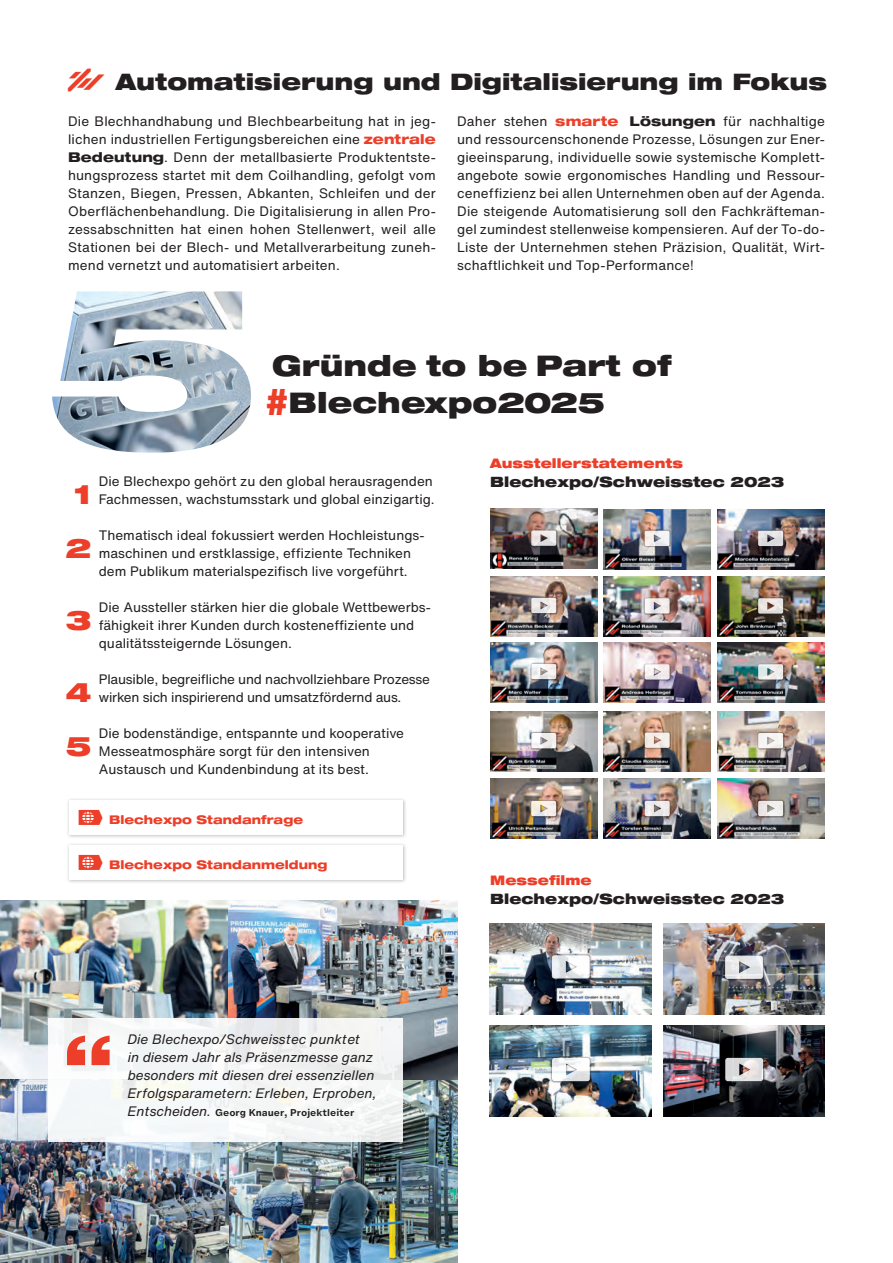
<style>
.page{position:relative;width:893px;height:1263px;background:#fff}
.page>*{position:absolute;margin:0;border:0;box-sizing:border-box;transform-origin:0 0}
.t1{font:900 expanded 28.5px/37.5px "Helvetica Neue LT Pro";color:#231f20}
.t2{font:900 expanded 27px/54px "Helvetica Neue LT Pro";color:#ec3e28}
.t3{font:900 expanded 22.8px "Helvetica Neue LT Pro";color:#231f20}
.t4{font:900 expanded 14.25px "Helvetica Neue LT Pro";color:#231f20}
.t5{font:13.5px/18px "Helvetica Now Text";color:#231f20}
.t6{font:italic 13.5px/18px "Helvetica Now Text";color:#231f20}
.t7{font:900 expanded 13.2px "Helvetica Neue LT Pro";letter-spacing:.005em;color:#ec3e28}
.t8{font:800 expanded 12px "Helvetica Neue LT Std";color:#ec3e28}
.t9{font:700 9px "Helvetica Now Micro";color:#231f20}
.s1{font-family:"Schall Webfont 20200605";font-weight:400;font-stretch:normal;color:#ec3e28}
.s2{font-family:"Helvetica Neue LT Std";font-weight:800;font-stretch:expanded;color:#ec3e28}
.s3{font-family:"Helvetica Neue LT Std";font-weight:800;font-stretch:expanded}
.s4{font-size:37.5px;color:#ec3e28}
.s5{font-family:"Schall Webfont 20200605";font-weight:400;font-stretch:normal;font-size:15px}
.s6{font-family:"Helvetica Now Text";font-weight:400;font-style:italic;font-size:13.5px}
</style>
<div class="page">
<img style="left:229px;top:1080px;width:228px;height:183px">
<img style="left:0;top:900px;width:229px;height:180px">
<img style="left:0;top:1080px;width:229px;height:183px">
<img style="left:229px;top:900px;width:228px;height:180px">
<div style="left:48px;top:1018px;width:355px;height:123px;background:linear-gradient(to right,#f6f9f9,#f2f2f2)"></div>
<img style="left:604px;top:509px;width:107px;height:60px">
<img style="left:604px;top:642px;width:107px;height:61px">
<img style="left:604px;top:576px;width:107px;height:60px">
<img style="left:490px;top:778px;width:107px;height:60px">
<img style="left:717px;top:509px;width:107px;height:60px">
<img style="left:490px;top:576px;width:107px;height:60px">
<img style="left:490px;top:711px;width:107px;height:60px">
<img style="left:490px;top:642px;width:107px;height:60px">
<img style="left:717px;top:711px;width:107px;height:60px">
<img style="left:717px;top:778px;width:107px;height:60px">
<img style="left:717px;top:642px;width:107px;height:61px">
<div style="left:757px;top:529px;width:28px;height:19px;background:#231f20;opacity:.8"></div>
<svg style="left:758px;top:531px;width:25px;height:15px"></svg>
<div style="left:530px;top:596px;width:28px;height:19px;background:#231f20;opacity:.8"></div>
<svg style="left:531px;top:598px;width:25px;height:15px"></svg>
<div style="left:530px;top:732px;width:28px;height:18px;background:#231f20;opacity:.8"></div>
<svg style="left:531px;top:733px;width:25px;height:15px"></svg>
<img style="left:490px;top:1025px;width:162px;height:91px">
<div style="left:550px;top:1056px;width:42px;height:27px;background:#231f20;opacity:.8"></div>
<svg style="left:552px;top:1058px;width:38px;height:23px"></svg>
<div style="left:530px;top:662px;width:28px;height:19px;background:#231f20;opacity:.8"></div>
<svg style="left:531px;top:664px;width:25px;height:15px"></svg>
<div style="left:757px;top:732px;width:28px;height:18px;background:#231f20;opacity:.8"></div>
<svg style="left:758px;top:733px;width:25px;height:15px"></svg>
<div style="left:757px;top:799px;width:28px;height:19px;background:#231f20;opacity:.8"></div>
<svg style="left:758px;top:801px;width:25px;height:15px"></svg>
<img style="left:663px;top:1025px;width:162px;height:91px">
<div style="left:724px;top:1056px;width:41px;height:27px;background:#231f20;opacity:.8"></div>
<svg style="left:725px;top:1058px;width:38px;height:23px"></svg>
<div style="left:757px;top:663px;width:28px;height:18px;background:#231f20;opacity:.8"></div>
<svg style="left:758px;top:664px;width:25px;height:15px"></svg>
<div style="left:643px;top:529px;width:28px;height:19px;background:#231f20;opacity:.8"></div>
<svg style="left:645px;top:531px;width:25px;height:15px"></svg>
<div style="left:643px;top:663px;width:28px;height:18px;background:#231f20;opacity:.8"></div>
<svg style="left:645px;top:664px;width:25px;height:15px"></svg>
<img style="left:717px;top:576px;width:107px;height:60px">
<div style="left:757px;top:597px;width:28px;height:18px;background:#231f20;opacity:.8"></div>
<svg style="left:758px;top:598px;width:25px;height:16px"></svg>
<img style="left:604px;top:711px;width:107px;height:60px">
<img style="left:604px;top:778px;width:107px;height:60px">
<div style="left:643px;top:731px;width:28px;height:18px;background:#231f20;opacity:.8"></div>
<svg style="left:645px;top:732px;width:25px;height:16px"></svg>
<div style="left:643px;top:799px;width:28px;height:19px;background:#231f20;opacity:.8"></div>
<svg style="left:645px;top:801px;width:25px;height:15px"></svg>
<img style="left:490px;top:508px;width:107px;height:60px">
<div style="left:530px;top:529px;width:28px;height:18px;background:#231f20;opacity:.8"></div>
<svg style="left:531px;top:530px;width:25px;height:16px"></svg>
<div style="left:643px;top:597px;width:28px;height:18px;background:#231f20;opacity:.8"></div>
<svg style="left:645px;top:598px;width:25px;height:16px"></svg>
<div style="left:530px;top:799px;width:28px;height:19px;background:#231f20;opacity:.8"></div>
<svg style="left:531px;top:801px;width:25px;height:15px"></svg>
<img style="left:663px;top:923px;width:162px;height:92px">
<div style="left:723px;top:954px;width:42px;height:27px;background:#231f20;opacity:.8"></div>
<svg style="left:725px;top:955px;width:38px;height:24px"></svg>
<img style="left:490px;top:923px;width:162px;height:92px">
<div style="left:550px;top:954px;width:42px;height:27px;background:#231f20;opacity:.8"></div>
<svg style="left:552px;top:955px;width:38px;height:23px"></svg>
<img style="left:52px;top:291px;width:199px;height:162px">
<svg style="left:67px;top:1036px;width:43px;height:29px"></svg>
<div style="left:66px;top:797px;width:341px;height:42px;background:#231f20;opacity:.3"></div>
<div style="left:69px;top:800px;width:334px;height:35px;background:#fff"></div>
<div style="left:66px;top:842px;width:341px;height:42px;background:#231f20;opacity:.3"></div>
<div style="left:69px;top:845px;width:334px;height:35px;background:#fff"></div>
<h3 class="t3" style="left:68px;top:67px;width:760px"><span class="s1">5</span> Automatisierung und Digitalisierung im Fokus</h3>
<p class="t5" style="left:68px;top:112px;width:369px;text-align:justify">Die Blechhandhabung und Blechbearbeitung hat in jeg&shy;lichen industriellen Fertigungsbereichen eine <span class="s2">zentrale </span><span class="s3">Bedeutung</span>. Denn der metallbasierte Produktentste&shy;hungsprozess startet mit dem Coilhandling, gefolgt vom Stanzen, Biegen, Pressen, Abkanten, Schleifen und der Oberflächenbehandlung. Die Digitalisierung in allen Pro&shy;zessabschnitten hat einen hohen Stellenwert, weil alle Stationen bei der Blech- und Metallverarbeitung zuneh&shy;mend vernetzt und automatisiert arbeiten.</p>
<p class="t5" style="left:457px;top:112px;width:369px;text-align:justify">Daher stehen <span class="s2">smarte</span> <span class="s3">Lösungen</span> für nachhaltige und ressourcenschonende Prozesse, Lösungen zur Ener&shy;gieeinsparung, individuelle sowie systemische Komplett&shy;angebote sowie ergonomisches Handling und Ressour&shy;ceneffizienz bei allen Unternehmen oben auf der Agenda.<br>Die steigende Automatisierung soll den Fachkräfteman&shy;gel zumindest stellenweise kompensieren. Auf der To-do-Liste der Unternehmen stehen Präzision, Qualität, Wirt&shy;schaftlichkeit und Top-Performance!</p>
<h1 class="t1" style="left:266px;top:346px;width:408px">Gründe to be Part of <span class="s4">#</span>Blechexpo2025</h1>
<h2 class="t2" style="left:65px;top:467px;width:28px">1<br>2</h2>
<h2 class="t2" style="left:65px;top:593px;width:28px">3</h2>
<h2 class="t2" style="left:65px;top:665px;width:28px">4<br>5</h2>
<p class="t5" style="left:99px;top:472px;width:337px">Die Blechexpo gehört zu den global herausragenden<br>Fachmessen, wachstumsstark und global einzigartig.</p>
<p class="t5" style="left:99px;top:526px;width:327px">Thematisch ideal fokussiert werden Hochleistungs&shy;maschinen und erstklassige, effiziente Techniken dem Publikum materialspezifisch live vorgeführt.</p>
<p class="t5" style="left:99px;top:598px;width:333px">Die Aussteller stärken hier die globale Wettbewerbs&shy;fähigkeit ihrer Kunden durch kosteneffiziente und qualitätssteigernde Lösungen.</p>
<p class="t5" style="left:99px;top:670px;width:333px">Plausible, begreifliche und nachvollziehbare Prozesse wirken sich inspirierend und umsatzfördernd aus.</p>
<p class="t5" style="left:99px;top:724px;width:307px">Die bodenständige, entspannte und kooperative<br>Messeatmosphäre sorgt für den intensiven<br>Austausch und Kundenbindung at its best.</p>
<p class="t7" style="left:490px;top:455px;width:194px">Ausstellerstatements</p>
<p class="t4" style="left:490px;top:473px;width:296px">Blechexpo/Schweisstec 2023</p>
<p class="t8" style="left:79px;top:812px;width:226px"><span class="s5">@</span> Blechexpo Standanfrage</p>
<p class="t8" style="left:79px;top:857px;width:250px"><span class="s5">@</span> Blechexpo Standanmeldung</p>
<p class="t6" style="left:128px;top:1030px;width:251px">Die Blechexpo/Schweisstec punktet<br>in diesem Jahr als Präsenzmesse ganz besonders mit diesen drei essenziellen Erfolgsparametern: Erleben, Erproben,</p>
<p class="t9" style="left:128px;top:1106px;width:228px"><span class="s6">Entscheiden.</span> Georg Knauer, Projektleiter</p>
<p class="t7" style="left:490px;top:871px;width:103px">Messefilme</p>
<p class="t4" style="left:490px;top:889px;width:296px">Blechexpo/Schweisstec 2023</p>
</div>
